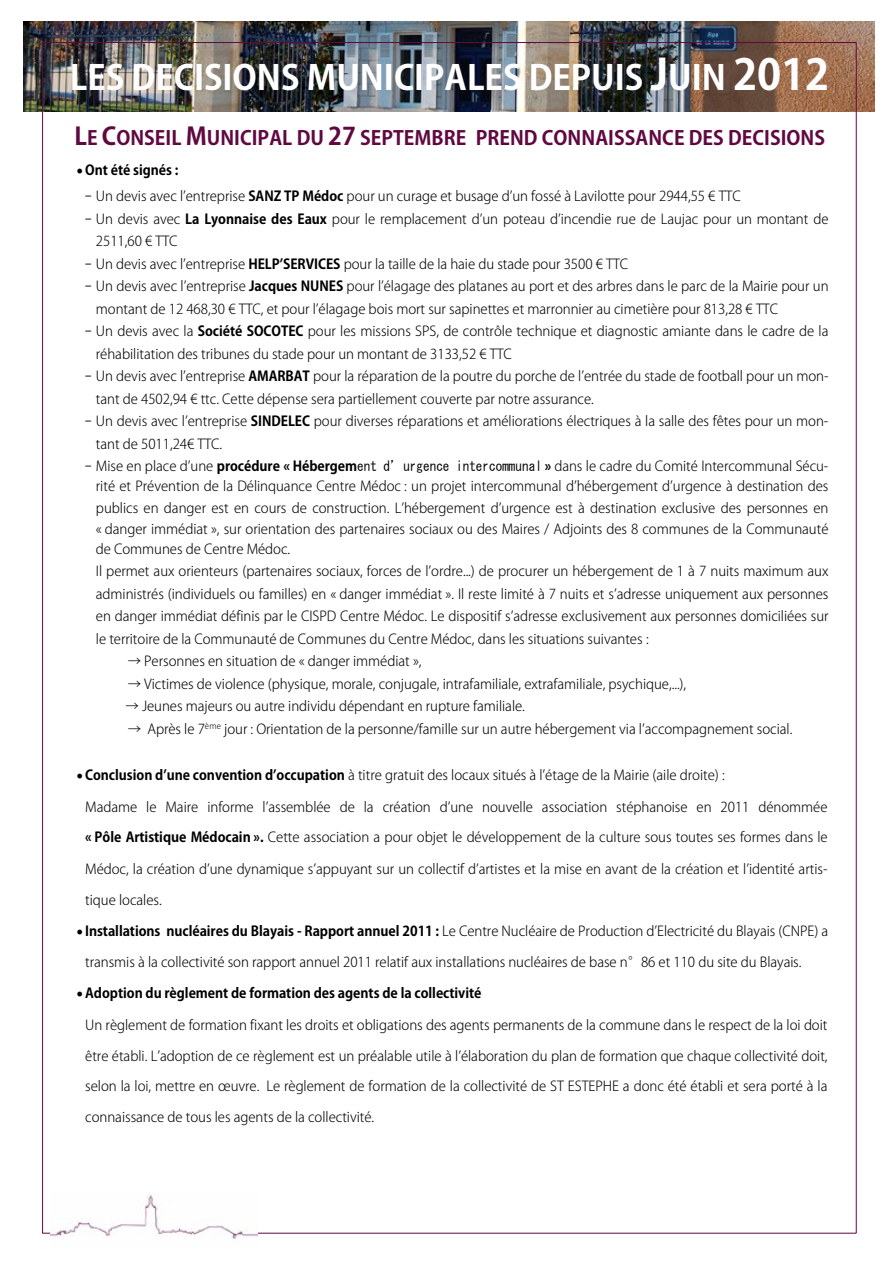
<style>
.page{position:relative;width:894px;height:1263px;background:#fff}
.page>*{position:absolute;margin:0;border:0;box-sizing:border-box;transform-origin:0 0}
.t1{font:700 33.9px "Koz Go Pr 6 N";color:#fff}
.t2{font:700 19.5px "Koz Go Pr 6 N";color:#600941}
.t3{font:300 13.65px/26.7px "Koz Go Pr 6 N";letter-spacing:-.005em;color:#000}
.t4{font:700 13.65px "Koz Go Pr 6 N";letter-spacing:-.005em;color:#000}
.s1{font-size:42.15px}
.s2{font-size:24.15px}
.s3{font-weight:700}
.s4{font-family:"MS Gothic";font-weight:400}
</style>
<div class="page">
<img style="left:23px;top:22px;width:851px;height:90px">
<img style="left:50px;top:1194px;width:207px;height:45px">
<h1 class="t1" style="left:70px;top:58px;width:760px">LES DECISIONS MUNICIPALES DEPUIS <span class="s1">J</span>UIN <span class="s1">2012</span></h1>
<h2 class="t2" style="left:75px;top:127px;width:751px"><span class="s2">L</span>E <span class="s2">C</span>ONSEIL <span class="s2">M</span>UNICIPAL DU <span class="s2">27</span> SEPTEMBRE PREND CONNAISSANCE DES DECISIONS</h2>
<p class="t3" style="left:85px;top:157px;width:656px;text-indent:-8px">• <span class="s3">Ont été signés :<br></span><span class="s4">"</span> Un devis avec lʼentreprise <span class="s3">SANZ TP Médoc</span> pour un curage et busage dʼun fossé à Lavilotte pour 2944,55 € TTC</p>
<p class="t3" style="left:85px;top:206px;width:744px"><span class="s4">"</span> Un devis avec <span class="s3">La Lyonnaise des Eaux</span> pour le remplacement dʼun poteau dʼincendie rue de Laujac pour un montant de</p>
<p class="t3" style="left:96px;top:228px;width:83px">2511,60 € TTC</p>
<p class="t3" style="left:85px;top:251px;width:544px"><span class="s4">"</span> Un devis avec lʼentreprise <span class="s3">HELPʼSERVICES</span> pour la taille de la haie du stade pour 3500 € TTC</p>
<p class="t3" style="left:85px;top:273px;width:744px"><span class="s4">"</span> Un devis avec lʼentreprise <span class="s3">Jacques NUNES</span> pour lʼélagage des platanes au port et des arbres dans le parc de la Mairie pour un</p>
<p class="t3" style="left:96px;top:296px;width:683px">montant de 12 468,30 € TTC, et pour lʼélagage bois mort sur sapinettes et marronnier au cimetière pour 813,28 € TTC</p>
<p class="t3" style="left:85px;top:318px;width:744px"><span class="s4">"</span> Un devis avec la <span class="s3">Société SOCOTEC</span> pour les missions SPS, de contrôle technique et diagnostic amiante dans le cadre de la</p>
<p class="t3" style="left:96px;top:341px;width:417px">réhabilitation des tribunes du stade pour un montant de 3133,52 € TTC</p>
<p class="t3" style="left:85px;top:363px;width:744px"><span class="s4">"</span> Un devis avec lʼentreprise <span class="s3">AMARBAT</span> pour la réparation de la poutre du porche de lʼentrée du stade de football pour un mon-</p>
<p class="t3" style="left:96px;top:386px;width:499px">tant de 4502,94 € ttc. Cette dépense sera partiellement couverte par notre assurance.</p>
<p class="t3" style="left:85px;top:408px;width:744px"><span class="s4">"</span> Un devis avec lʼentreprise <span class="s3">SINDELEC</span> pour diverses réparations et améliorations électriques à la salle des fêtes pour un mon-</p>
<p class="t3" style="left:96px;top:431px;width:128px">tant de 5011,24€ TTC.</p>
<p class="t3" style="left:85px;top:452px;width:744px"><span class="s4">"</span> Mise en place dʼune <span class="s3">procédure « Hébergem</span><span class="s4">#$%!&amp;'()*#$+# ,$%#)+-..($/0</span> <span class="s3">»</span> dans le cadre du Comité Intercommunal Sécu-</p>
<p class="t3" style="left:96px;top:473px;width:733px">rité et Prévention de la Délinquance Centre Médoc : un projet intercommunal dʼhébergement dʼurgence à destination des</p>
<p class="t3" style="left:96px;top:495px;width:733px">publics en danger est en cours de construction. Lʼhébergement dʼurgence est à destination exclusive des personnes en</p>
<p class="t3" style="left:96px;top:515px;width:733px">« danger immédiat », sur orientation des partenaires sociaux ou des Maires / Adjoints des 8 communes de la Communauté</p>
<p class="t3" style="left:96px;top:536px;width:196px">de Communes de Centre Médoc.</p>
<p class="t3" style="left:96px;top:558px;width:733px">Il permet aux orienteurs (partenaires sociaux, forces de lʼordre...) de procurer un hébergement de 1 à 7 nuits maximum aux</p>
<p class="t3" style="left:96px;top:581px;width:733px">administrés (individuels ou familles) en « danger immédiat ». Il reste limité à 7 nuits et sʼadresse uniquement aux personnes</p>
<p class="t3" style="left:96px;top:603px;width:734px">en danger immédiat définis par le CISPD Centre Médoc. Le dispositif sʼadresse exclusivement aux personnes domiciliées sur</p>
<p class="t3" style="left:96px;top:626px;width:554px">le territoire de la Communauté de Communes du Centre Médoc, dans les situations suivantes :</p>
<p class="t3" style="left:128px;top:648px;width:295px">→ Personnes en situation de « danger immédiat »,</p>
<p class="t3" style="left:128px;top:671px;width:560px">→ Victimes de violence (physique, morale, conjugale, intrafamiliale, extrafamiliale, psychique,...),</p>
<p class="t3" style="left:126px;top:693px;width:400px">→ Jeunes majeurs ou autre individu dépendant en rupture familiale.</p>
<p class="t3" style="left:128px;top:716px;width:665px">→ Après le 7<sup>ème</sup> jour : Orientation de la personne/famille sur un autre hébergement via lʼaccompagnement social.</p>
<p class="t3" style="left:77px;top:762px;width:649px">• <span class="s3">Conclusion dʼune convention dʼoccupation</span> à titre gratuit des locaux situés à lʼétage de la Mairie (aile droite) :</p>
<p class="t3" style="left:85px;top:793px;width:743px">Madame le Maire informe lʼassemblée de la création dʼune nouvelle association stéphanoise en 2011 dénommée</p>
<p class="t3" style="left:85px;top:824px;width:743px"><span class="s3">« Pôle Artistique Médocain ».</span> Cette association a pour objet le développement de la culture sous toutes ses formes dans le</p>
<p class="t3" style="left:85px;top:856px;width:743px">Médoc, la création dʼune dynamique sʼappuyant sur un collectif dʼartistes et la mise en avant de la création et lʼidentité artis-</p>
<p class="t3" style="left:85px;top:887px;width:78px">tique locales.</p>
<p class="t3" style="left:77px;top:918px;width:752px">• <span class="s3">Installations nucléaires du Blayais - Rapport annuel 2011 :</span> Le Centre Nucléaire de Production dʼElectricité du Blayais (CNPE) a</p>
<p class="t3" style="left:85px;top:949px;width:717px">transmis à la collectivité son rapport annuel 2011 relatif aux installations nucléaires de base n°86 et 110 du site du Blayais.</p>
<p class="t4" style="left:77px;top:986px;width:406px">• Adoption du règlement de formation des agents de la collectivité</p>
<p class="t3" style="left:85px;top:1012px;width:743px">Un règlement de formation fixant les droits et obligations des agents permanents de la commune dans le respect de la loi doit</p>
<p class="t3" style="left:85px;top:1043px;width:743px">être établi. Lʼadoption de ce règlement est un préalable utile à lʼélaboration du plan de formation que chaque collectivité doit,</p>
<p class="t3" style="left:85px;top:1073px;width:743px">selon la loi, mettre en œuvre. Le règlement de formation de la collectivité de ST ESTEPHE a donc été établi et sera porté à la</p>
<p class="t3" style="left:85px;top:1104px;width:290px">connaissance de tous les agents de la collectivité.</p>
</div>
